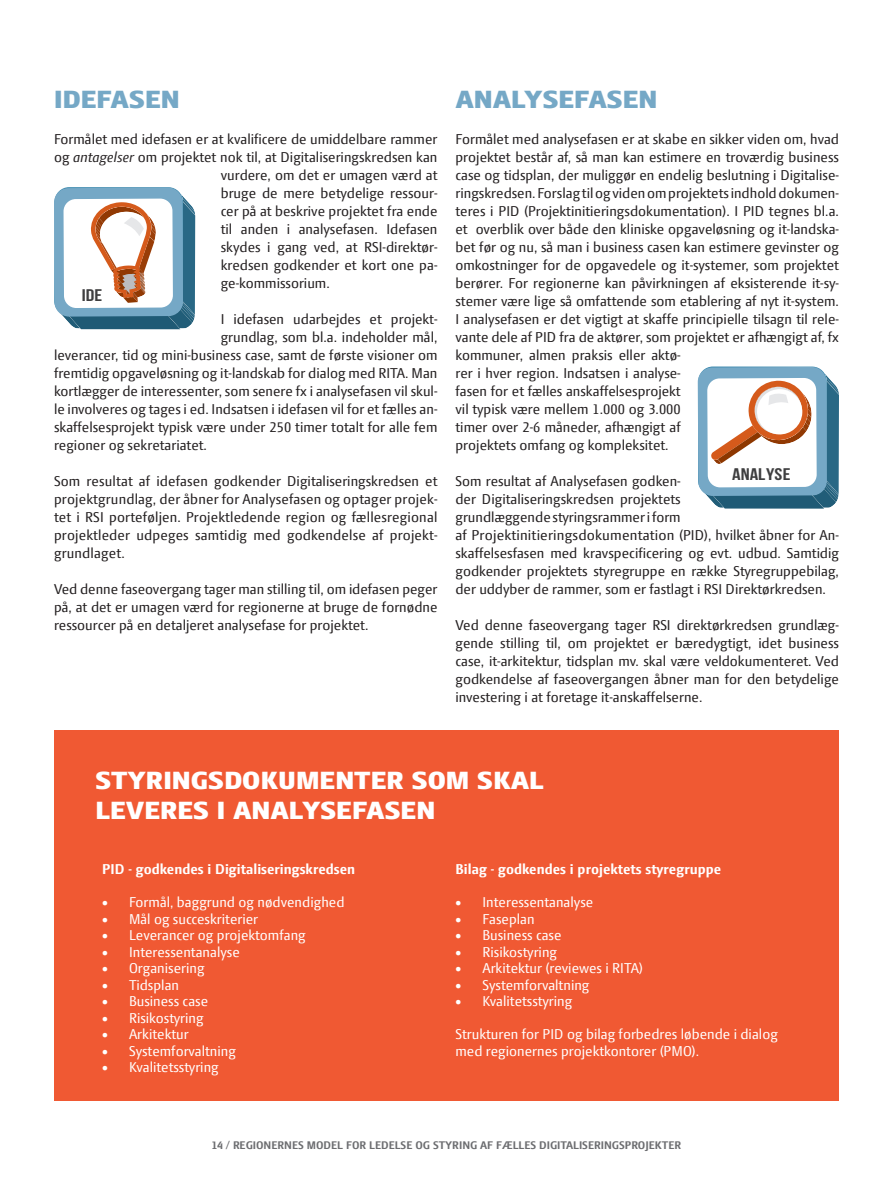
<style>
.page{position:relative;width:893px;height:1191px;background:#fff}
.page>*{position:absolute;margin:0;border:0;box-sizing:border-box;transform-origin:0 0}
.RUBRIK_18_heavy_kopi{font:800 27px/30px "Press Sans";color:#fff}
.RUBRIK_18_heavy_fase{font:800 27px "Press Sans";color:#75a8c6}
.t1{font:16.8px "Bebas Neue";color:#3e3e3f;scale:1.25 1}
.t2{font:15.45px/18px "Press Sans";color:#231f20;text-align:justify}
.liste_mindre_ml_rum{font:15.45px/16.5px "Press Sans";color:#fff}
.liste_mindre_ml_rum-2{font:700 15.45px "Press Sans";color:#fff}
.t3{font:700 12px "Press Sans";color:#6c6d70}
.s1{font-style:italic}
</style>
<div class="page">
<svg style="left:54px;top:187px;width:141px;height:142px"></svg>
<svg style="left:698px;top:366px;width:141px;height:142px"></svg>
<div style="left:54px;top:730px;width:785px;height:370px;background:#f05933"></div>
<p class="RUBRIK_18_heavy_fase" style="left:54px;top:86px;width:127px">IDEFASEN</p>
<p class="t2" style="left:54px;top:132px;width:385px">Formålet med idefasen er at kvalificere de umiddelbare rammer</p>
<p class="t2" style="left:54px;top:150px;width:385px">og <span class="s1">antagelser</span> om projektet nok til, at Digitaliseringskredsen kan</p>
<p class="t2" style="left:221px;top:168px;width:218px">vurdere, om det er umagen værd at</p>
<p class="t2" style="left:221px;top:186px;width:218px">bruge de mere betydelige ressour-</p>
<p class="t2" style="left:221px;top:204px;width:218px">cer på at beskrive projektet fra ende</p>
<p class="t2" style="left:221px;top:222px;width:218px">til anden i analysefasen. Idefasen</p>
<p class="t2" style="left:221px;top:240px;width:218px">skydes i gang ved, at RSI-direktør-</p>
<p class="t2" style="left:221px;top:258px;width:218px">kredsen godkender et kort one pa-</p>
<p class="t2" style="left:221px;top:276px;width:111px">ge-kommissorium.</p>
<p class="t2" style="left:221px;top:312px;width:218px">I idefasen udarbejdes et projekt-</p>
<p class="t2" style="left:221px;top:330px;width:218px">grundlag, som bl.a. indeholder mål,</p>
<p class="t2" style="left:54px;top:348px;width:385px">leverancer, tid og mini-business case, samt de første visioner om</p>
<p class="t2" style="left:54px;top:366px;width:385px">fremtidig opgaveløsning og it-landskab for dialog med RITA. Man</p>
<p class="t2" style="left:54px;top:384px;width:385px">kortlægger de interessenter, som senere fx i analysefasen vil skul-</p>
<p class="t2" style="left:54px;top:402px;width:385px">le involveres og tages i ed. Indsatsen i idefasen vil for et fælles an-</p>
<p class="t2" style="left:54px;top:420px;width:385px">skaffelsesprojekt typisk være under 250 timer totalt for alle fem</p>
<p class="t2" style="left:54px;top:438px;width:155px">regioner og sekretariatet.</p>
<p class="t2" style="left:54px;top:474px;width:385px">Som resultat af idefasen godkender Digitaliseringskredsen et projektgrundlag, der åbner for Analysefasen og optager projek&shy;tet i RSI porteføljen. Projektledende region og fællesregional projektleder udpeges samtidig med godkendelse af projekt&shy;grundlaget.</p>
<p class="t2" style="left:54px;top:582px;width:385px">Ved denne faseovergang tager man stilling til, om idefasen peger på, at det er umagen værd for regionerne at bruge de fornødne ressourcer på en detaljeret analysefase for projektet.</p>
<p class="t1" style="left:82px;top:286px;width:18px">IDE</p>
<p class="RUBRIK_18_heavy_fase" style="left:455px;top:86px;width:204px">ANALYSEFASEN</p>
<p class="t2" style="left:455px;top:132px;width:385px;text-align:left">Formålet med analysefasen er at skabe en sikker viden om, hvad projektet består af, så man kan estimere en troværdig business case og tidsplan, der muliggør en endelig beslutning i Digitalise&shy;ringskredsen. Forslag til og viden om projektets indhold dokumen&shy;teres i PID (Projektinitieringsdokumentation). I PID tegnes bl.a. et overblik over både den kliniske opgaveløsning og it-landska&shy;bet før og nu, så man i business casen kan estimere gevinster og omkostninger for de opgavedele og it-systemer, som projektet berører. For regionerne kan påvirkningen af eksisterende it-sy&shy;stemer være lige så omfattende som etablering af nyt it-system.<br>I analysefasen er det vigtigt at skaffe principielle tilsagn til rele&shy;vante dele af PID fra de aktører, som projektet er afhængigt af, fx kommuner, almen praksis eller aktø-<br>rer i hver region. Indsatsen i analyse-<br>fasen for et fælles anskaffelsesprojekt<br>vil typisk være mellem 1.000 og 3.000<br>timer over 2-6 måneder, afhængigt af<br>projektets omfang og kompleksitet.</p>
<p class="t2" style="left:455px;top:474px;width:385px;text-align:left">Som resultat af Analysefasen godken-<br>der Digitaliseringskredsen projektets<br>grundlæggende styringsrammer i form<br>af Projektinitieringsdokumentation (PID), hvilket åbner for An&shy;skaffelsesfasen med kravspecificering og evt. udbud. Samtidig godkender projektets styregruppe en række Styregruppebilag, der uddyber de rammer, som er fastlagt i RSI Direktørkredsen.</p>
<p class="t2" style="left:455px;top:618px;width:385px">Ved denne faseovergang tager RSI direktørkredsen grundlæg&shy;gende stilling til, om projektet er bæredygtigt, idet business case, it-arkitektur, tidsplan mv. skal være veldokumenteret. Ved godkendelse af faseovergangen åbner man for den betydelige investering i at foretage it-anskaffelserne.</p>
<p class="t1" style="left:732px;top:465px;width:48px">ANALYSE</p>
<p class="RUBRIK_18_heavy_kopi" style="left:95px;top:766px;width:450px">STYRINGSDOKUMENTER SOM SKAL<br>LEVERES I ANALYSEFASEN</p>
<p class="liste_mindre_ml_rum-2" style="left:102px;top:862px;width:255px">PID - godkendes i Digitaliseringskredsen</p>
<p class="liste_mindre_ml_rum" style="left:102px;top:896px;width:244px">• Formål, baggrund og nødvendighed</p>
<p class="liste_mindre_ml_rum" style="left:102px;top:912px;width:158px">• Mål og succeskriterier</p>
<p class="liste_mindre_ml_rum" style="left:102px;top:929px;width:205px">• Leverancer og projektomfang</p>
<p class="liste_mindre_ml_rum" style="left:102px;top:945px;width:139px">• Interessentanalyse</p>
<p class="liste_mindre_ml_rum" style="left:102px;top:962px;width:104px">• Organisering</p>
<p class="liste_mindre_ml_rum" style="left:102px;top:978px;width:79px">• Tidsplan</p>
<p class="liste_mindre_ml_rum" style="left:102px;top:995px;width:108px">• Business case</p>
<p class="liste_mindre_ml_rum" style="left:102px;top:1011px;width:103px">• Risikostyring</p>
<p class="liste_mindre_ml_rum" style="left:102px;top:1028px;width:88px">• Arkitektur</p>
<p class="liste_mindre_ml_rum" style="left:102px;top:1044px;width:136px">• Systemforvaltning</p>
<p class="liste_mindre_ml_rum" style="left:102px;top:1061px;width:118px">• Kvalitetsstyring</p>
<p class="liste_mindre_ml_rum-2" style="left:455px;top:862px;width:267px">Bilag - godkendes i projektets styregruppe</p>
<p class="liste_mindre_ml_rum" style="left:455px;top:896px;width:139px">• Interessentanalyse</p>
<p class="liste_mindre_ml_rum" style="left:455px;top:912px;width:81px">• Faseplan</p>
<p class="liste_mindre_ml_rum" style="left:455px;top:929px;width:108px">• Business case</p>
<p class="liste_mindre_ml_rum" style="left:455px;top:945px;width:103px">• Risikostyring</p>
<p class="liste_mindre_ml_rum" style="left:455px;top:962px;width:189px">• Arkitektur (reviewes i RITA)</p>
<p class="liste_mindre_ml_rum" style="left:455px;top:978px;width:136px">• Systemforvaltning</p>
<p class="liste_mindre_ml_rum" style="left:455px;top:995px;width:118px">• Kvalitetsstyring</p>
<p class="liste_mindre_ml_rum" style="left:455px;top:1028px;width:324px">Strukturen for PID og bilag forbedres løbende i dialog med regionernes projektkontorer (PMO).</p>
<p class="t3" style="left:212px;top:1138px;width:471px">14 / REGIONERNES MODEL FOR LEDELSE OG STYRING AF FÆLLES DIGITALISERINGSPROJEKTER</p>
</div>
